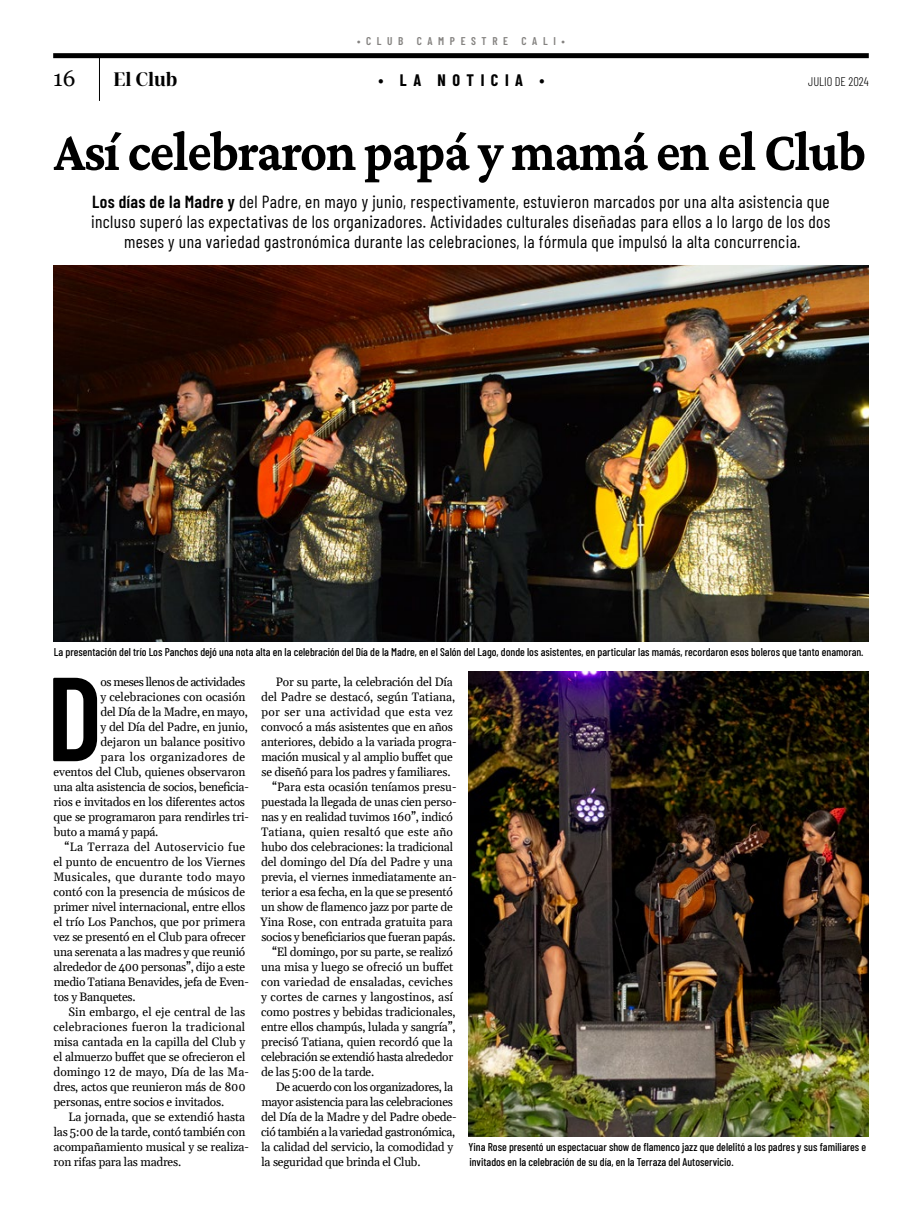
<style>
.page{position:relative;width:922px;height:1223px;background:#fff}
.page>*{position:absolute;margin:0;border:0;box-sizing:border-box;transform-origin:0 0}
.t1{font:600 119.12px "Barlow Condensed";color:#000}
.t2{font:700 57.5px "Crimson Pro";letter-spacing:-.02em;color:#000;scale:.91 1}
.t3{font:22.5px "Georgia";color:#000}
.t4{font:700 20px "Ardina Title";letter-spacing:-.005em;color:#000}
.t5{font:17.5px/20px "Barlow Condensed";letter-spacing:.02em;color:#000;text-align:center}
.t6{font:700 16.25px "Barlow Condensed";letter-spacing:.4em;color:#000}
.t7{font:300 12.5px "Barlow Condensed";color:#000}
.t8{font:12px "Gelasio";letter-spacing:-.015em;color:#000}
.t9{font:12px "Gelasio";letter-spacing:.005em;color:#000}
.t10{font:12px "Gelasio";letter-spacing:.025em;color:#000}
.t11{font:12px "Gelasio";letter-spacing:.02em;color:#000}
.t12{font:12px "Gelasio";letter-spacing:.015em;color:#000}
.t13{font:12px "Gelasio";letter-spacing:-.035em;color:#000}
.t14{font:500 11.25px/15px "Barlow Condensed";color:#000}
.t15{font:600 11.25px "Barlow Condensed";letter-spacing:.5em;color:#848280}
.s1{font-weight:600}
</style>
<div class="page">
<div style="left:53px;top:53px;width:815px;height:5px;background:#000"></div>
<hr style="left:99px;top:55px;width:1px;height:46px;background:#000">
<img style="left:53px;top:266px;width:815px;height:375px">
<img style="left:468px;top:671px;width:400px;height:465px">
<p class="t15" style="left:357px;top:33px;width:209px">•CLUB CAMPESTRE CALI•</p>
<h3 class="t3" style="left:53px;top:64px;width:24px">16</h3>
<h3 class="t4" style="left:113px;top:68px;width:65px">El Club</h3>
<h3 class="t6" style="left:378px;top:68px;width:167px">• LA NOTICIA •</h3>
<p class="t7" style="left:807px;top:72px;width:62px">JULIO DE 2024</p>
<h2 class="t2" style="left:54px;top:114px;width:893px">Así celebraron papá y mamá en el Club</h2>
<p class="t5" style="left:91px;top:191px;width:740px"><span class="s1">Los días de la Madre y</span> del Padre, en mayo y junio, respectivamente, estuvieron marcados por una alta asistencia que incluso superó las expectativas de los organizadores. Actividades culturales diseñadas para ellos a lo largo de los dos meses y una variedad gastronómica durante las celebraciones, la fórmula que impulsó la alta concurrencia.</p>
<p class="t14" style="left:54px;top:644px;width:810px">La presentación del trío Los Panchos dejó una nota alta en la celebración del Día de la Madre, en el Salón del Lago, donde los asistentes, en particular las mamás, recordaron esos boleros que tanto enamoran.</p>
<h1 class="t1" style="left:47px;top:633px;width:57px">D</h1>
<p class="t13" style="left:100px;top:671px;width:146px">os meses llenos de actividades</p>
<p class="t8" style="left:100px;top:686px;width:146px">y celebraciones con ocasión</p>
<p class="t8" style="left:100px;top:701px;width:149px">del Día de la Madre, en mayo,</p>
<p class="t8" style="left:100px;top:716px;width:149px">y del Día del Padre, en junio,</p>
<p class="t8" style="left:100px;top:731px;width:146px">dejaron un balance positivo</p>
<p class="t10" style="left:101px;top:746px;width:146px">para los organizadores de</p>
<p class="t8" style="left:54px;top:761px;width:193px">eventos del Club, quienes observaron</p>
<p class="t8" style="left:53px;top:776px;width:197px">una alta asistencia de socios, beneficia-</p>
<p class="t8" style="left:54px;top:791px;width:193px">rios e invitados en los diferentes actos</p>
<p class="t8" style="left:53px;top:806px;width:197px">que se programaron para rendirles tri-</p>
<p class="t8" style="left:54px;top:821px;width:106px">buto a mamá y papá.</p>
<p class="t10" style="left:64px;top:836px;width:182px">“La Terraza del Autoservicio fue</p>
<p class="t8" style="left:54px;top:851px;width:193px">el punto de encuentro de los Viernes</p>
<p class="t11" style="left:53px;top:866px;width:193px">Musicales, que durante todo mayo</p>
<p class="t8" style="left:54px;top:881px;width:193px">contó con la presencia de músicos de</p>
<p class="t8" style="left:54px;top:896px;width:193px">primer nivel internacional, entre ellos</p>
<p class="t8" style="left:54px;top:911px;width:193px">el trío Los Panchos, que por primera</p>
<p class="t8" style="left:53px;top:926px;width:194px">vez se presentó en el Club para ofrecer</p>
<p class="t8" style="left:54px;top:941px;width:193px">una serenata a las madres y que reunió</p>
<p class="t8" style="left:54px;top:956px;width:193px">alrededor de 400 personas”, dijo a este</p>
<p class="t8" style="left:54px;top:971px;width:196px">medio Tatiana Benavides, jefa de Even-</p>
<p class="t8" style="left:54px;top:986px;width:83px">tos y Banquetes.</p>
<p class="t9" style="left:68px;top:1001px;width:178px">Sin embargo, el eje central de las</p>
<p class="t11" style="left:54px;top:1016px;width:193px">celebraciones fueron la tradicional</p>
<p class="t8" style="left:54px;top:1031px;width:193px">misa cantada en la capilla del Club y</p>
<p class="t8" style="left:54px;top:1046px;width:193px">el almuerzo buffet que se ofrecieron el</p>
<p class="t9" style="left:53px;top:1061px;width:197px">domingo 12 de mayo, Día de las Ma-</p>
<p class="t8" style="left:53px;top:1076px;width:194px">dres, actos que reunieron más de 800</p>
<p class="t8" style="left:54px;top:1091px;width:172px">personas, entre socios e invitados.</p>
<p class="t8" style="left:68px;top:1106px;width:178px">La jornada, que se extendió hasta</p>
<p class="t8" style="left:54px;top:1121px;width:193px">las 5:00 de la tarde, contó también con</p>
<p class="t8" style="left:54px;top:1136px;width:197px">acompañamiento musical y se realiza-</p>
<p class="t8" style="left:54px;top:1151px;width:129px">ron rifas para las madres.</p>
<p class="t8" style="left:276px;top:671px;width:178px">Por su parte, la celebración del Día</p>
<p class="t9" style="left:261px;top:686px;width:196px">del Padre se destacó, según Tatiana,</p>
<p class="t10" style="left:261px;top:701px;width:193px">por ser una actividad que esta vez</p>
<p class="t8" style="left:261px;top:716px;width:193px">convocó a más asistentes que en años</p>
<p class="t8" style="left:261px;top:731px;width:197px">anteriores, debido a la variada progra-</p>
<p class="t8" style="left:261px;top:746px;width:193px">mación musical y al amplio buffet que</p>
<p class="t8" style="left:261px;top:761px;width:190px">se diseñó para los padres y familiares.</p>
<p class="t8" style="left:272px;top:776px;width:186px">“Para esta ocasión teníamos presu-</p>
<p class="t8" style="left:261px;top:791px;width:196px">puestada la llegada de unas cien perso-</p>
<p class="t8" style="left:261px;top:806px;width:193px">nas y en realidad tuvimos 160”, indicó</p>
<p class="t12" style="left:261px;top:821px;width:193px">Tatiana, quien resaltó que este año</p>
<p class="t8" style="left:261px;top:836px;width:193px">hubo dos celebraciones: la tradicional</p>
<p class="t8" style="left:261px;top:851px;width:193px">del domingo del Día del Padre y una</p>
<p class="t8" style="left:261px;top:866px;width:196px">previa, el viernes inmediatamente an-</p>
<p class="t8" style="left:261px;top:881px;width:193px">terior a esa fecha, en la que se presentó</p>
<p class="t8" style="left:261px;top:896px;width:193px">un show de flamenco jazz por parte de</p>
<p class="t8" style="left:260px;top:911px;width:194px">Yina Rose, con entrada gratuita para</p>
<p class="t8" style="left:261px;top:926px;width:195px">socios y beneficiarios que fueran papás.</p>
<p class="t8" style="left:272px;top:941px;width:182px">“El domingo, por su parte, se realizó</p>
<p class="t8" style="left:261px;top:956px;width:193px">una misa y luego se ofreció un buffet</p>
<p class="t9" style="left:261px;top:971px;width:193px">con variedad de ensaladas, ceviches</p>
<p class="t9" style="left:261px;top:986px;width:193px">y cortes de carnes y langostinos, así</p>
<p class="t8" style="left:261px;top:1001px;width:196px">como postres y bebidas tradicionales,</p>
<p class="t8" style="left:261px;top:1016px;width:196px">entre ellos champús, lulada y sangría”,</p>
<p class="t8" style="left:261px;top:1031px;width:193px">precisó Tatiana, quien recordó que la</p>
<p class="t8" style="left:261px;top:1046px;width:193px">celebración se extendió hasta alrededor</p>
<p class="t8" style="left:261px;top:1061px;width:115px">de las 5:00 de la tarde.</p>
<p class="t8" style="left:276px;top:1076px;width:178px">De acuerdo con los organizadores, la</p>
<p class="t8" style="left:261px;top:1091px;width:193px">mayor asistencia para las celebraciones</p>
<p class="t8" style="left:261px;top:1106px;width:197px">del Día de la Madre y del Padre obede-</p>
<p class="t8" style="left:261px;top:1121px;width:196px">ció también a la variedad gastronómica,</p>
<p class="t8" style="left:261px;top:1136px;width:193px">la calidad del servicio, la comodidad y</p>
<p class="t8" style="left:261px;top:1151px;width:160px">la seguridad que brinda el Club.</p>
<p class="t14" style="left:468px;top:1139px;width:399px">Yina Rose presentó un espectacuar show de flamenco jazz que delelitó a los padres y sus familiares e invitados en la celebración de su día, en la Terraza del Autoservicio.</p>
</div>
